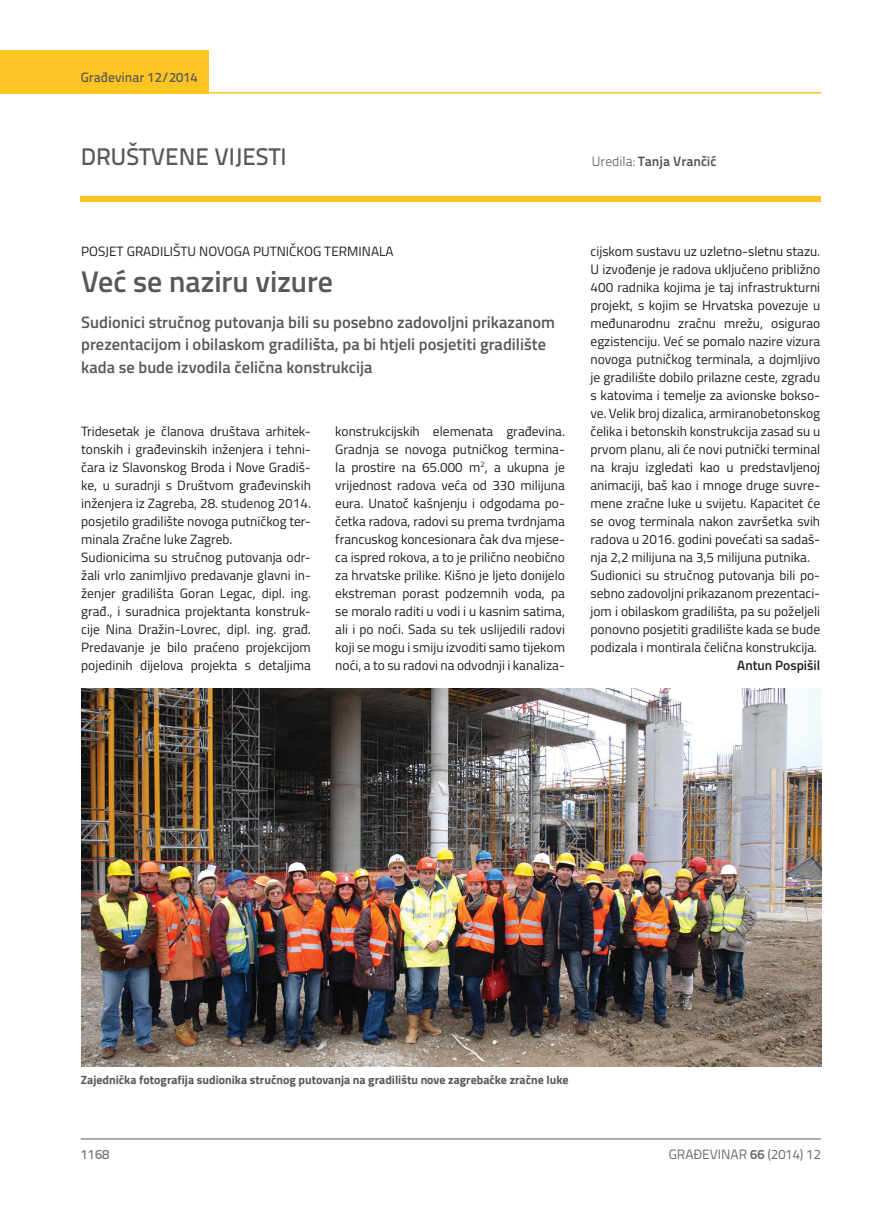
<style>
.page{position:relative;width:872px;height:1212px;background:#fff}
.page>*{position:absolute;margin:0;border:0;box-sizing:border-box;transform-origin:0 0}
.t1{font:600 30px "Titillium";color:#57585a}
.t2{font:500 24px "Titillium Text 22 L";color:#57585a}
.t3{font:600 16.5px/22.5px "Titillium";color:#57585a}
.t4{font:13.5px/18px "Titillium";color:#231f20}
.t5{font:13.5px "Titillium Text 22 L";color:#6c6d70}
.t6{font:700 13.5px "Titillium Text 22 L";color:#545557}
.t7{font:500 13.5px "Titillium Text 22 L";color:#57585a}
.t8{font:600 13.5px "Titillium";color:#231f20}
.t9{font:500 13.5px "Titillium Text 22 L";color:#787a7d}
.t10{font:700 12px "Titillium";color:#57585a}
.s1{font-weight:300}
.s2{font-weight:700}
</style>
<div class="page">
<hr style="left:81px;top:1139px;width:740px;height:1px;background:#57585a">
<hr style="left:208px;top:92px;width:613px;height:2px;background:#fec422">
<div style="left:0;top:50px;width:208px;height:44px;background:#fec422"></div>
<div style="left:81px;top:196px;width:740px;height:6px;background:#fec422"></div>
<img style="left:81px;top:688px;width:740px;height:379px">
<p class="t7" style="left:81px;top:67px;width:118px">Građevinar 12/2014</p>
<h2 class="t2" style="left:81px;top:138px;width:207px">DRUŠTVENE VIJESTI</h2>
<p class="t6" style="left:592px;top:150px;width:126px"><span class="s1">Uredila:</span> Tanja Vrančić</p>
<p class="t4" style="left:81px;top:241px;width:314px">POSJET GRADILIŠTU NOVOGA PUTNIČKOG TERMINALA</p>
<h1 class="t1" style="left:81px;top:259px;width:253px">Već se naziru vizure</h1>
<p class="t3" style="left:81px;top:310px;width:475px">Sudionici stručnog putovanja bili su posebno zadovoljni prikazanom prezentacijom i obilaskom gradilišta, pa bi htjeli posjetiti gradilište kada se bude izvodila čelična konstrukcija</p>
<p class="t4" style="left:81px;top:421px;width:231px">Tridesetak je članova društava arhitek&shy;tonskih i građevinskih inženjera i tehni&shy;čara iz Slavonskog Broda i Nove Gradiš&shy;ke, u suradnji s Društvom građevinskih inženjera iz Zagreba, 28. studenog 2014. posjetilo gradilište novoga putničkog ter&shy;minala Zračne luke Zagreb.<br>Sudionicima su stručnog putovanja odr&shy;žali vrlo zanimljivo predavanje glavni in&shy;ženjer gradilišta Goran Legac, dipl. ing. građ., i suradnica projektanta konstruk&shy;cije Nina Dražin-Lovrec, dipl. ing. građ.<br>Predavanje je bilo praćeno projekcijom pojedinih dijelova projekta s detaljima</p>
<p class="t4" style="left:335px;top:421px;width:231px;text-align:justify">konstrukcijskih elemenata građevina.<br>Gradnja se novoga putničkog termina&shy;la prostire na 65.000 m<sup>2</sup>, a ukupna je vrijednost radova veća od 330 milijuna eura. Unatoč kašnjenju i odgodama po&shy;četka radova, radovi su prema tvrdnjama francuskog koncesionara čak dva mjese&shy;ca ispred rokova, a to je prilično neobično za hrvatske prilike. Kišno je ljeto donijelo ekstreman porast podzemnih voda, pa se moralo raditi u vodi i u kasnim satima, ali i po noći. Sada su tek uslijedili radovi koji se mogu i smiju izvoditi samo tijekom noći, a to su radovi na odvodnji i kanaliza-</p>
<p class="t4" style="left:590px;top:241px;width:231px">cijskom sustavu uz uzletno-sletnu stazu.<br>U izvođenje je radova uključeno približno 400 radnika kojima je taj infrastrukturni projekt, s kojim se Hrvatska povezuje u međunarodnu zračnu mrežu, osigurao egzistenciju. Već se pomalo nazire vizura novoga putničkog terminala, a dojmljivo je gradilište dobilo prilazne ceste, zgradu s katovima i temelje za avionske bokso&shy;ve. Velik broj dizalica, armiranobetonskog čelika i betonskih konstrukcija zasad su u prvom planu, ali će novi putnički terminal na kraju izgledati kao u predstavljenoj animaciji, baš kao i mnoge druge suvre&shy;mene zračne luke u svijetu. Kapacitet će se ovog terminala nakon završetka svih radova u 2016. godini povećati sa sadaš&shy;nja 2,2 milijuna na 3,5 milijuna putnika.<br>Sudionici su stručnog putovanja bili po&shy;sebno zadovoljni prikazanom prezentaci&shy;jom i obilaskom gradilišta, pa su poželjeli ponovno posjetiti gradilište kada se bude podizala i montirala čelična konstrukcija.</p>
<p class="t8" style="left:737px;top:655px;width:84px">Antun Pospišil</p>
<p class="t10" style="left:81px;top:1071px;width:489px">Zajednička fotografija sudionika stručnog putovanja na gradilištu nove zagrebačke zračne luke</p>
<p class="t9" style="left:81px;top:1144px;width:30px">1168</p>
<p class="t5" style="left:669px;top:1144px;width:154px">GRAĐEVINAR <span class="s2">66</span> (2014) 12</p>
</div>
